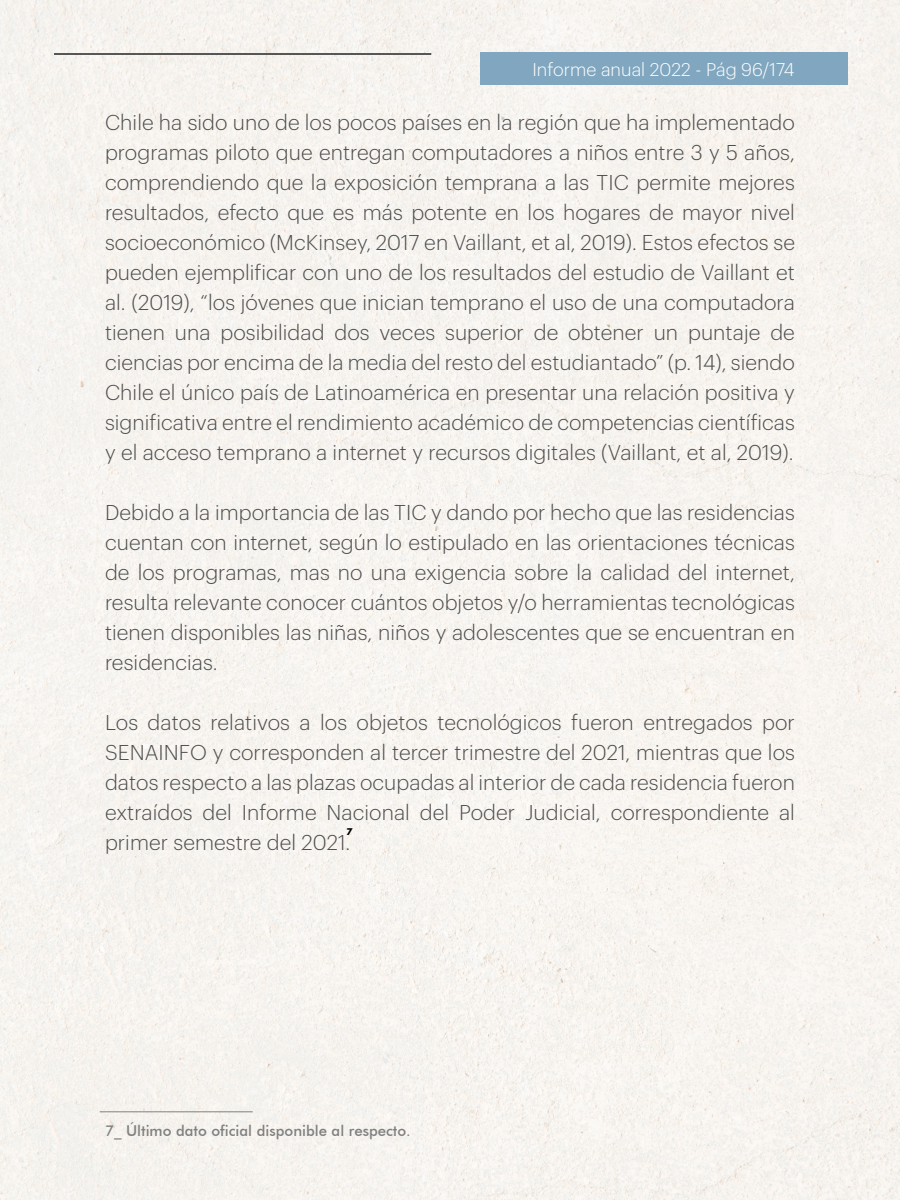
<style>
.page{position:relative;width:900px;height:1200px;background:#f6f4ef}
.page>*{position:absolute;margin:0;border:0;box-sizing:border-box;transform-origin:0 0}
.t1{font:300 21px/30px "Graphik LCG";color:#4d4d4d;text-align:justify}
.t2{font:300 18px "Graphik LCG";color:#fff}
.t3{font:500 15px "Futura BT";color:#808080}
.t4{font:700 9px "Futura";color:#000}
</style>
<div class="page">
<div style="left:480px;top:52px;width:367px;height:32px;background:#80a7bf"></div>
<hr style="left:100px;top:1111px;width:153px;height:1px;background:#808080">
<hr style="left:54px;top:53px;width:377px;height:2px;background:#4d4d4d">
<p class="t2" style="left:532px;top:56px;width:264px">Informe anual 2022 - Pág 96/174</p>
<p class="t1" style="left:105px;top:106px;width:692px">Chile ha sido uno de los pocos países en la región que ha implementado programas piloto que entregan computadores a niños entre 3 y 5 años, comprendiendo que la exposición temprana a las TIC permite mejores resultados, efecto que es más potente en los hogares de mayor nivel socioeconómico (McKinsey, 2017 en Vaillant, et al, 2019). Estos efectos se pueden ejemplificar con uno de los resultados del estudio de Vaillant et al. (2019), “los jóvenes que inician temprano el uso de una computadora tienen una posibilidad dos veces superior de obtener un puntaje de ciencias por encima de la media del resto del estudiantado” (p. 14), siendo Chile el único país de Latinoamérica en presentar una relación positiva y significativa entre el rendimiento académico de competencias científicas y el acceso temprano a internet y recursos digitales (Vaillant, et al, 2019).</p>
<p class="t1" style="left:105px;top:496px;width:692px">Debido a la importancia de las TIC y dando por hecho que las residencias cuentan con internet, según lo estipulado en las orientaciones técnicas de los programas, mas no una exigencia sobre la calidad del internet, resulta relevante conocer cuántos objetos y/o herramientas tecnológicas tienen disponibles las niñas, niños y adolescentes que se encuentran en residencias.</p>
<p class="t1" style="left:105px;top:706px;width:692px">Los datos relativos a los objetos tecnológicos fueron entregados por SENAINFO y corresponden al tercer trimestre del 2021, mientras que los datos respecto a las plazas ocupadas al interior de cada residencia fueron extraídos del Informe Nacional del Poder Judicial, correspondiente al primer semestre del 2021.</p>
<p class="t4" style="left:346px;top:826px;width:8px">7</p>
<p class="t3" style="left:105px;top:1122px;width:307px">7_ Último dato oficial disponible al respecto.</p>
</div>
